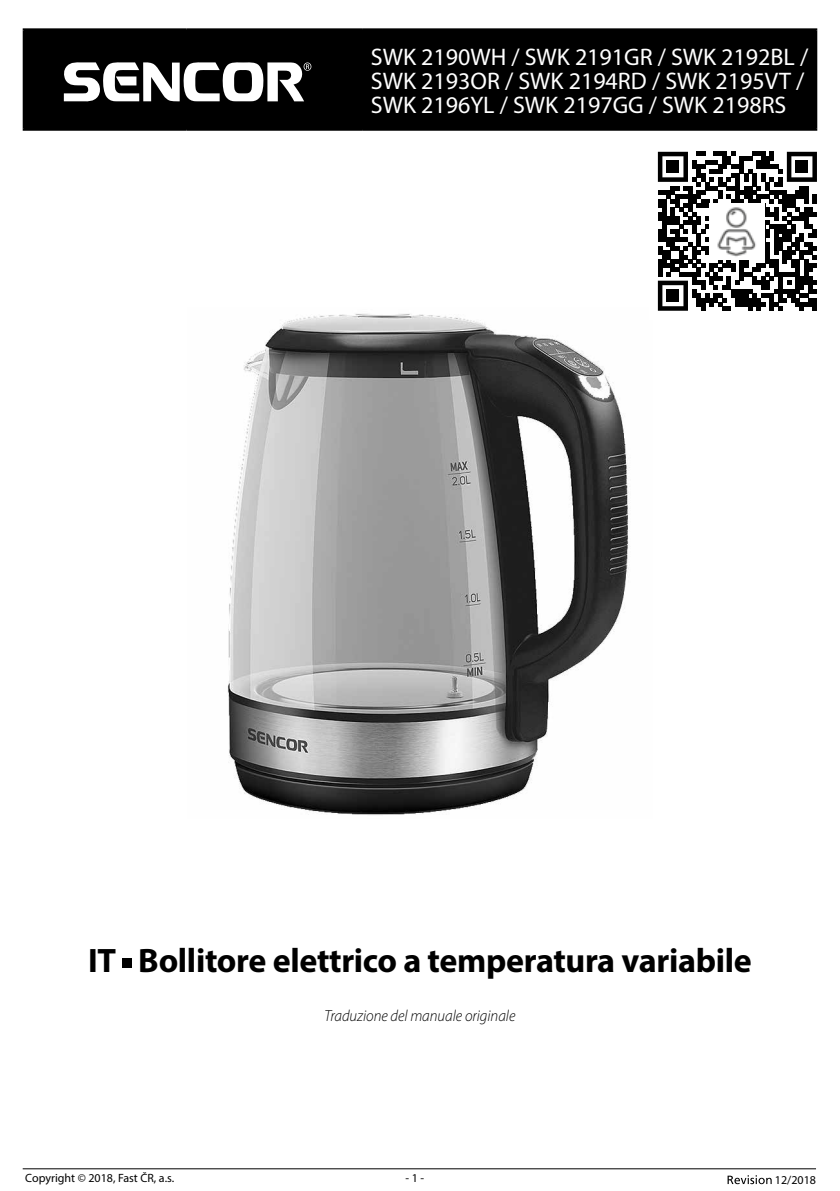
<style>
.page{position:relative;width:840px;height:1191px;background:#fff}
.page>*{position:absolute;margin:0;border:0;box-sizing:border-box;transform-origin:0 0}
.t1{font:700 34px "Myriad Pro";letter-spacing:-.01em;color:#000}
.t2{font:24px/24px "Myriad Pro";color:#fff}
.t3{font:italic 300 16px "Myriad Pro";color:#000;scale:.94 1}
.t4{font:12px "Myriad Pro";color:#000}
</style>
<div class="page">
<svg style="left:727px;top:1175px;width:44px;height:9px"></svg>
<hr style="left:23px;top:1168px;width:792px;height:1px;background:#000">
<img style="left:228px;top:314px;width:402px;height:501px">
<div style="left:122px;top:958px;width:10px;height:10px;background:#000"></div>
<div style="left:25px;top:30px;width:789px;height:99px;background:#000"></div>
<hr style="left:23px;top:28px;width:163px;height:2px;background:#000">
<hr style="left:23px;top:30px;width:2px;height:99px;background:#000">
<hr style="left:186px;top:28px;width:176px;height:2px;background:#000">
<hr style="left:185px;top:30px;width:2px;height:99px;background:#000">
<hr style="left:362px;top:28px;width:454px;height:2px;background:#000">
<hr style="left:361px;top:30px;width:2px;height:99px;background:#000">
<hr style="left:814px;top:30px;width:2px;height:99px;background:#000">
<hr style="left:23px;top:129px;width:163px;height:2px;background:#000">
<hr style="left:186px;top:129px;width:176px;height:2px;background:#000">
<hr style="left:362px;top:129px;width:454px;height:2px;background:#000">
<svg style="left:63px;top:62px;width:248px;height:40px"></svg>
<svg style="left:657px;top:152px;width:159px;height:159px"></svg>
<div style="left:666px;top:160px;width:13px;height:13px;background:#000"></div>
<div style="left:795px;top:160px;width:12px;height:13px;background:#000"></div>
<div style="left:666px;top:289px;width:13px;height:13px;background:#000"></div>
<img style="left:709px;top:203px;width:55px;height:56px">
<p class="t2" style="left:370px;top:44px;width:438px">SWK 2190WH / SWK 2191GR / SWK 2192BL /<br>SWK 2193OR / SWK 2194RD / SWK 2195VT /<br>SWK 2196YL / SWK 2197GG / SWK 2198RS</p>
<h1 class="t1" style="left:88px;top:938px;width:664px">IT Bollitore elettrico a temperatura variabile</h1>
<p class="t3" style="left:324px;top:1007px;width:204px">Traduzione del manuale originale</p>
<p class="t4" style="left:25px;top:1170px;width:150px">Copyright © 2018, Fast ČR, a.s.</p>
<p class="t4" style="left:405px;top:1170px;width:20px">- 1 -</p>
<p class="t4" style="left:774px;top:1172px;width:43px">12/2018</p>
</div>
